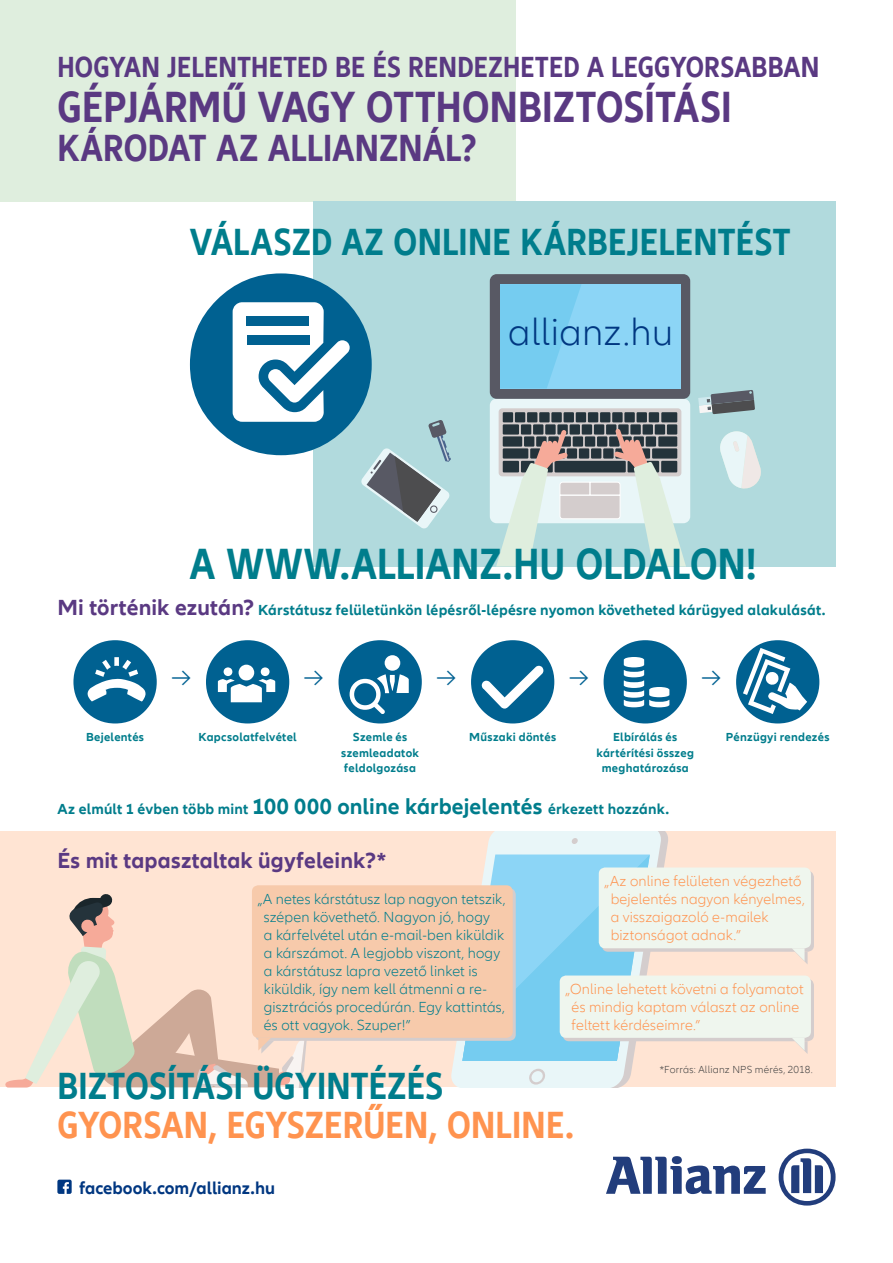
<style>
.page{position:relative;width:893px;height:1263px;background:#fff}
.page>*{position:absolute;margin:0;border:0;box-sizing:border-box;transform-origin:0 0}
.t1{font:700 condensed 45px "Allianz Neo";color:#5a3982}
.t2{font:700 condensed 45px "Allianz Neo";letter-spacing:.005em;color:#007d8c}
.t3{font:700 condensed 39px "Allianz Neo";letter-spacing:.005em;color:#007d8c}
.t4{font:700 condensed 39px "Allianz Neo";letter-spacing:.005em;color:#ff934f}
.t5{font:700 condensed 39px "Allianz Neo";letter-spacing:.01em;color:#5a3982}
.t6{font:300 39px "Allianz Neo";letter-spacing:.01em;color:#003781}
.t7{font:700 condensed 30px "Allianz Neo";letter-spacing:.005em;color:#5a3982}
.t8{font:300 27px "Allianz Neo";color:#006192}
.t9{font:700 22.5px "Allianz Neo";letter-spacing:.005em;color:#5a3982}
.t10{font:700 17.7px "Allianz Neo";color:#003781}
.t11{font:300 15px/18px "Allianz Neo";letter-spacing:.005em;color:#007d8c}
.t12{font:300 15px/18px "Allianz Neo";letter-spacing:.005em;color:#ff934f}
.t13{font:700 15px "Allianz Neo";letter-spacing:.015em;color:#007d8c}
.t14{font:700 12px/15px "Allianz Neo";letter-spacing:.025em;color:#007d8c}
.t15{font:300 10.5px "Allianz Neo";letter-spacing:.02em;color:#414141}
.s1{font-size:22.5px;color:#5a3982}
.s2{font-size:22.5px}
</style>
<div class="page">
<svg style="left:606px;top:1156px;width:160px;height:38px"></svg>
<svg style="left:779px;top:1148px;width:57px;height:57px"></svg>
<div style="left:0;top:0;width:515px;height:201px;background:#dfeede"></div>
<div style="left:313px;top:201px;width:523px;height:366px;background:#b1dadd"></div>
<svg style="left:720px;top:431px;width:41px;height:58px"></svg>
<div style="left:490px;top:399px;width:200px;height:124px;background:#e9f6f8;border-radius:7px"></div>
<div style="left:490px;top:274px;width:200px;height:125px;background:#585964;border-radius:7px"></div>
<svg style="left:499px;top:408px;width:182px;height:68px;fill:#d4cdcd"></svg>
<div style="left:503px;top:412px;width:10px;height:10px;background:#24333b"></div>
<div style="left:515px;top:412px;width:10px;height:10px;background:#24333b"></div>
<div style="left:527px;top:412px;width:10px;height:10px;background:#24333b"></div>
<div style="left:539px;top:412px;width:11px;height:10px;background:#24333b"></div>
<div style="left:551px;top:412px;width:11px;height:10px;background:#24333b"></div>
<div style="left:564px;top:412px;width:10px;height:10px;background:#24333b"></div>
<div style="left:576px;top:412px;width:10px;height:10px;background:#24333b"></div>
<div style="left:588px;top:412px;width:10px;height:10px;background:#24333b"></div>
<div style="left:600px;top:412px;width:10px;height:10px;background:#24333b"></div>
<div style="left:612px;top:412px;width:11px;height:10px;background:#24333b"></div>
<div style="left:624px;top:412px;width:11px;height:10px;background:#24333b"></div>
<div style="left:637px;top:412px;width:10px;height:10px;background:#24333b"></div>
<div style="left:649px;top:412px;width:10px;height:10px;background:#24333b"></div>
<div style="left:661px;top:412px;width:16px;height:10px;background:#24333b"></div>
<div style="left:521px;top:424px;width:10px;height:11px;background:#24333b"></div>
<div style="left:503px;top:424px;width:16px;height:11px;background:#24333b"></div>
<div style="left:533px;top:424px;width:10px;height:11px;background:#24333b"></div>
<div style="left:545px;top:424px;width:11px;height:11px;background:#24333b"></div>
<div style="left:557px;top:424px;width:11px;height:11px;background:#24333b"></div>
<div style="left:570px;top:424px;width:10px;height:11px;background:#24333b"></div>
<div style="left:582px;top:424px;width:10px;height:11px;background:#24333b"></div>
<div style="left:594px;top:424px;width:10px;height:11px;background:#24333b"></div>
<div style="left:606px;top:424px;width:10px;height:11px;background:#24333b"></div>
<div style="left:618px;top:424px;width:11px;height:11px;background:#24333b"></div>
<div style="left:630px;top:424px;width:11px;height:11px;background:#24333b"></div>
<div style="left:643px;top:424px;width:10px;height:11px;background:#24333b"></div>
<div style="left:655px;top:424px;width:10px;height:11px;background:#24333b"></div>
<div style="left:667px;top:424px;width:10px;height:11px;background:#24333b"></div>
<div style="left:500px;top:284px;width:181px;height:104px;background:#8cd5f6"></div>
<svg style="left:500px;top:284px;width:81px;height:104px"></svg>
<svg style="left:496px;top:429px;width:190px;height:137px"></svg>
<svg style="left:698px;top:390px;width:57px;height:24px"></svg>
<div style="left:0;top:831px;width:836px;height:256px;background:#ffe4d3"></div>
<svg style="left:451px;top:831px;width:211px;height:256px;fill:#e9f6f8"></svg>
<div style="left:571px;top:838px;width:7px;height:6px;background:#d4cdcd;border-radius:50%"></div>
<svg style="left:528px;top:1069px;width:18px;height:15px"></svg>
<svg style="left:462px;top:854px;width:188px;height:207px"></svg>
<svg style="left:190px;top:273px;width:261px;height:256px"></svg>
<svg style="left:73px;top:640px;width:84px;height:83px"></svg>
<svg style="left:206px;top:640px;width:83px;height:83px"></svg>
<svg style="left:338px;top:640px;width:84px;height:83px"></svg>
<svg style="left:471px;top:640px;width:83px;height:83px"></svg>
<svg style="left:604px;top:640px;width:83px;height:83px"></svg>
<svg style="left:736px;top:640px;width:83px;height:83px"></svg>
<div style="left:602px;top:871px;width:212px;height:81px;background:#d4cdcd;border-radius:6px"></div>
<div style="left:563px;top:979px;width:251px;height:62px;background:#d4cdcd;border-radius:6px"></div>
<div style="left:255px;top:888px;width:261px;height:153px;background:#d4cdcd;border-radius:6px"></div>
<svg style="left:57px;top:1179px;width:15px;height:15px"></svg>
<div style="left:252px;top:885px;width:261px;height:153px;background:#f7caab;border-radius:6px"></div>
<svg style="left:5px;top:894px;width:302px;height:193px"></svg>
<div style="left:599px;top:867px;width:212px;height:81px;background:#eff6ee;border-radius:6px"></div>
<svg style="left:792px;top:948px;width:16px;height:16px"></svg>
<div style="left:560px;top:975px;width:251px;height:63px;background:#eff6ee;border-radius:6px"></div>
<svg style="left:792px;top:1038px;width:16px;height:16px"></svg>
<h3 class="t7" style="left:57px;top:50px;width:763px">HOGYAN JELENTHETED BE ÉS RENDEZHETED A LEGGYORSABBAN</h3>
<h1 class="t1" style="left:57px;top:81px;width:676px">GÉPJÁRMŰ VAGY OTTHONBIZTOSÍTÁSI</h1>
<h2 class="t5" style="left:57px;top:126px;width:421px">KÁRODAT AZ ALLIANZNÁL?</h2>
<h2 class="t3" style="left:190px;top:220px;width:602px">VÁLASZD AZ ONLINE KÁRBEJELENTÉST</h2>
<h2 class="t6" style="left:508px;top:310px;width:166px">allianz.hu</h2>
<h1 class="t2" style="left:190px;top:538px;width:568px">A WWW.ALLIANZ.HU OLDALON!</h1>
<p class="t13" style="left:57px;top:602px;width:770px"><span class="s1">Mi történik ezután?</span> Kárstátusz felületünkön lépésről-lépésre nyomon követheted kárügyed alakulását.</p>
<h3 class="t8" style="left:171px;top:663px;width:22px">→</h3>
<h3 class="t8" style="left:304px;top:663px;width:22px">→</h3>
<h3 class="t8" style="left:436px;top:663px;width:22px">→</h3>
<h3 class="t8" style="left:569px;top:663px;width:22px">→</h3>
<h3 class="t8" style="left:701px;top:663px;width:22px">→</h3>
<p class="t14" style="left:469px;top:730px;width:88px">Műszaki döntés</p>
<p class="t14" style="left:597px;top:730px;width:99px;text-align:center">Elbírálás és kártérítési összeg meghatározása</p>
<p class="t14" style="left:86px;top:730px;width:60px">Bejelentés</p>
<p class="t14" style="left:199px;top:730px;width:100px">Kapcsolatfelvétel</p>
<p class="t14" style="left:353px;top:730px;width:56px">Szemle és</p>
<p class="t14" style="left:726px;top:730px;width:105px">Pénzügyi rendezés</p>
<p class="t14" style="left:341px;top:745px;width:79px">szemleadatok feldolgozása</p>
<p class="t13" style="left:57px;top:800px;width:613px">Az elmúlt 1 évben több mint <span class="s2">100 000 online kárbejelentés</span> érkezett hozzánk.</p>
<h3 class="t9" style="left:57px;top:847px;width:330px">És mit tapasztaltak ügyfeleink?*</h3>
<p class="t12" style="left:611px;top:872px;width:196px;text-indent:-6px">„Az online felületen végezhető bejelentés nagyon kényelmes, a visszaigazoló e-mailek biztonságot adnak.”</p>
<p class="t11" style="left:264px;top:890px;width:243px;text-indent:-6px">„A netes kárstátusz lap nagyon tetszik, szépen követhető. Nagyon jó, hogy<br>a kárfelvétel után e-mail-ben kiküldik a kárszámot. A legjobb viszont, hogy a kárstátusz lapra vezető linket is kiküldik, így nem kell átmenni a re&shy;gisztrációs procedúrán. Egy kattintás, és ott vagyok. Szuper!”</p>
<p class="t12" style="left:572px;top:980px;width:234px;text-indent:-6px">„Online lehetett követni a folyamatot és mindig kaptam választ az online feltett kérdéseimre.”</p>
<p class="t15" style="left:660px;top:1063px;width:155px">*Forrás: Allianz NPS mérés, 2018.</p>
<h2 class="t3" style="left:57px;top:1063px;width:387px">BIZTOSÍTÁSI ÜGYINTÉZÉS</h2>
<h2 class="t4" style="left:57px;top:1102px;width:518px">GYORSAN, EGYSZERŰEN, ONLINE.</h2>
<p class="t10" style="left:79px;top:1178px;width:197px">facebook.com/allianz.hu</p>
</div>
